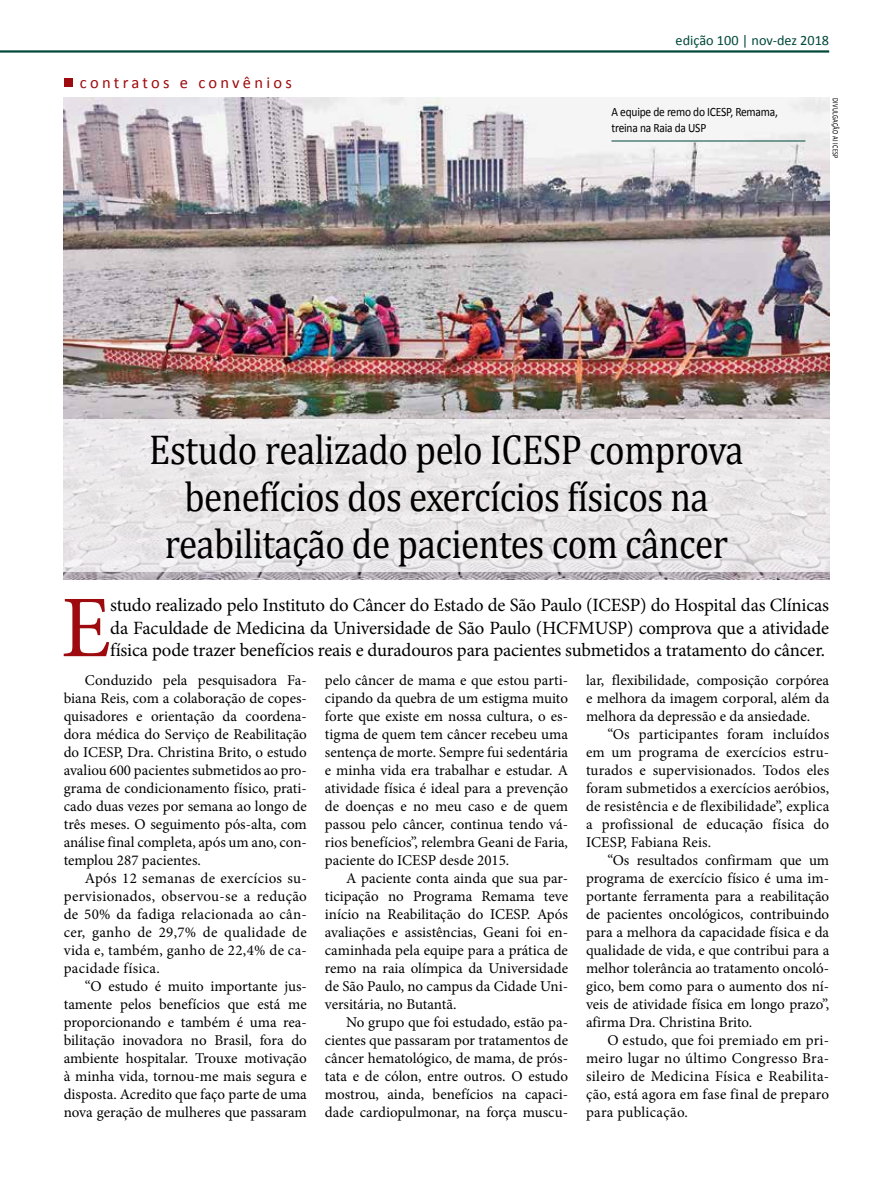
<style>
.page{position:relative;width:893px;height:1191px;background:#fff}
.page>*{position:absolute;margin:0;border:0;box-sizing:border-box;transform-origin:0 0}
.t1{font:88.05px "Minion Pro";color:#9e0b0f}
.t2{font:42px/46.5px "Cambria";letter-spacing:-.015em;color:#000;text-align:center;scale:.88 1}
.t3{font:18.75px/22.5px "Minion Pro";letter-spacing:-.01em;color:#000;text-align:justify}
.t4{font:16.5px "Calibri";letter-spacing:.195em;color:#9e0b0f}
.t5{font:15px/18px "Minion Pro";color:#000;text-align:justify}
.t6{font:14.25px "Calibri";color:#00483a}
.t7{font:12.75px/16.5px "Calibri";letter-spacing:-.02em;color:#000;scale:.9 1}
.t8{font:8.25px "Calibri";letter-spacing:.05em;color:#000;scale:.75 1}
</style>
<div class="page">
<hr style="left:0;top:50px;width:829px;height:3px;background:#00483a">
<img style="left:64px;top:98px;width:765px;height:481px">
<svg style="left:63px;top:419px;width:767px;height:152px;background:#e8e5e6"></svg>
<div style="left:64px;top:78px;width:9px;height:9px;background:#9e0b0f"></div>
<hr style="left:611px;top:141px;width:194px;height:1px;background:#00483a">
<p class="t4" style="left:80px;top:73px;width:213px">contratos e convênios</p>
<p class="t6" style="left:676px;top:32px;width:155px">edição 100 | nov-dez 2018</p>
<p class="t7" style="left:611px;top:103px;width:186px">A equipe de remo do ICESP, Remama, treina na Raia da USP</p>
<p class="t8" style="left:841px;top:98px;width:82px;rotate:90deg">DIVULGAÇÃO AI ICESP</p>
<h2 class="t2" style="left:149px;top:427px;width:677px">Estudo realizado pelo ICESP comprova benefícios dos exercícios físicos na reabilitação de pacientes com câncer</h2>
<h1 class="t1" style="left:61px;top:569px;width:51px">E</h1>
<p class="t3" style="left:110px;top:594px;width:720px">studo realizado pelo Instituto do Câncer do Estado de São Paulo (ICESP) do Hospital das Clínicas da Faculdade de Medicina da Universidade de São Paulo (HCFMUSP) comprova que a atividade física pode trazer benefícios reais e duradouros para pacientes submetidos a tratamento do câncer.</p>
<p class="t5" style="left:64px;top:671px;width:245px;text-indent:21px">Conduzido pela pesquisadora Fa&shy;biana Reis, com a colaboração de copes&shy;quisadores e orientação da coordena&shy;dora médica do Serviço de Reabilitação do ICESP, Dra. Christina Brito, o estudo avaliou 600 pacientes submetidos ao pro&shy;grama de condicionamento físico, prati&shy;cado duas vezes por semana ao longo de três meses. O seguimento pós-alta, com análise final completa, após um ano, con&shy;templou 287 pacientes.</p>
<p class="t5" style="left:64px;top:869px;width:245px;text-indent:21px">Após 12 semanas de exercícios su&shy;pervisionados, observou-se a redução de 50% da fadiga relacionada ao cân&shy;cer, ganho de 29,7% de qualidade de vida e, também, ganho de 22,4% de ca&shy;pacidade física.</p>
<p class="t5" style="left:64px;top:977px;width:245px;text-indent:21px">“O estudo é muito importante jus&shy;tamente pelos benefícios que está me proporcionando e também é uma rea&shy;bilitação inovadora no Brasil, fora do ambiente hospitalar. Trouxe motivação à minha vida, tornou-me mais segura e disposta. Acredito que faço parte de uma nova geração de mulheres que passaram</p>
<p class="t5" style="left:325px;top:671px;width:245px">pelo câncer de mama e que estou parti&shy;cipando da quebra de um estigma muito forte que existe em nossa cultura, o es&shy;tigma de quem tem câncer recebeu uma sentença de morte. Sempre fui sedentária e minha vida era trabalhar e estudar. A atividade física é ideal para a prevenção de doenças e no meu caso e de quem passou pelo câncer, continua tendo vá&shy;rios benefícios”, relembra Geani de Faria, paciente do ICESP desde 2015.</p>
<p class="t5" style="left:325px;top:869px;width:245px;text-indent:21px">A paciente conta ainda que sua par&shy;ticipação no Programa Remama teve início na Reabilitação do ICESP. Após avaliações e assistências, Geani foi en&shy;caminhada pela equipe para a prática de remo na raia olímpica da Universidade de São Paulo, no campus da Cidade Uni&shy;versitária, no Butantã.</p>
<p class="t5" style="left:325px;top:1013px;width:245px;text-indent:21px">No grupo que foi estudado, estão pa&shy;cientes que passaram por tratamentos de câncer hematológico, de mama, de prós&shy;tata e de cólon, entre outros. O estudo mostrou, ainda, benefícios na capaci&shy;dade cardiopulmonar, na força muscu-</p>
<p class="t5" style="left:586px;top:671px;width:245px">lar, flexibilidade, composição corpórea e melhora da imagem corporal, além da melhora da depressão e da ansiedade.</p>
<p class="t5" style="left:586px;top:725px;width:245px;text-indent:21px">“Os participantes foram incluídos em um programa de exercícios estru&shy;turados e supervisionados. Todos eles foram submetidos a exercícios aeróbios, de resistência e de flexibilidade”, explica a profissional de educação física do ICESP, Fabiana Reis.</p>
<p class="t5" style="left:586px;top:851px;width:245px;text-indent:21px">“Os resultados confirmam que um programa de exercício físico é uma im&shy;portante ferramenta para a reabilitação de pacientes oncológicos, contribuindo para a melhora da capacidade física e da qualidade de vida, e que contribui para a melhor tolerância ao tratamento oncoló&shy;gico, bem como para o aumento dos ní&shy;veis de atividade física em longo prazo”, afirma Dra. Christina Brito.</p>
<p class="t5" style="left:586px;top:1031px;width:245px;text-indent:21px">O estudo, que foi premiado em pri&shy;meiro lugar no último Congresso Bra&shy;sileiro de Medicina Física e Reabilita&shy;ção, está agora em fase final de preparo para publicação.</p>
</div>
